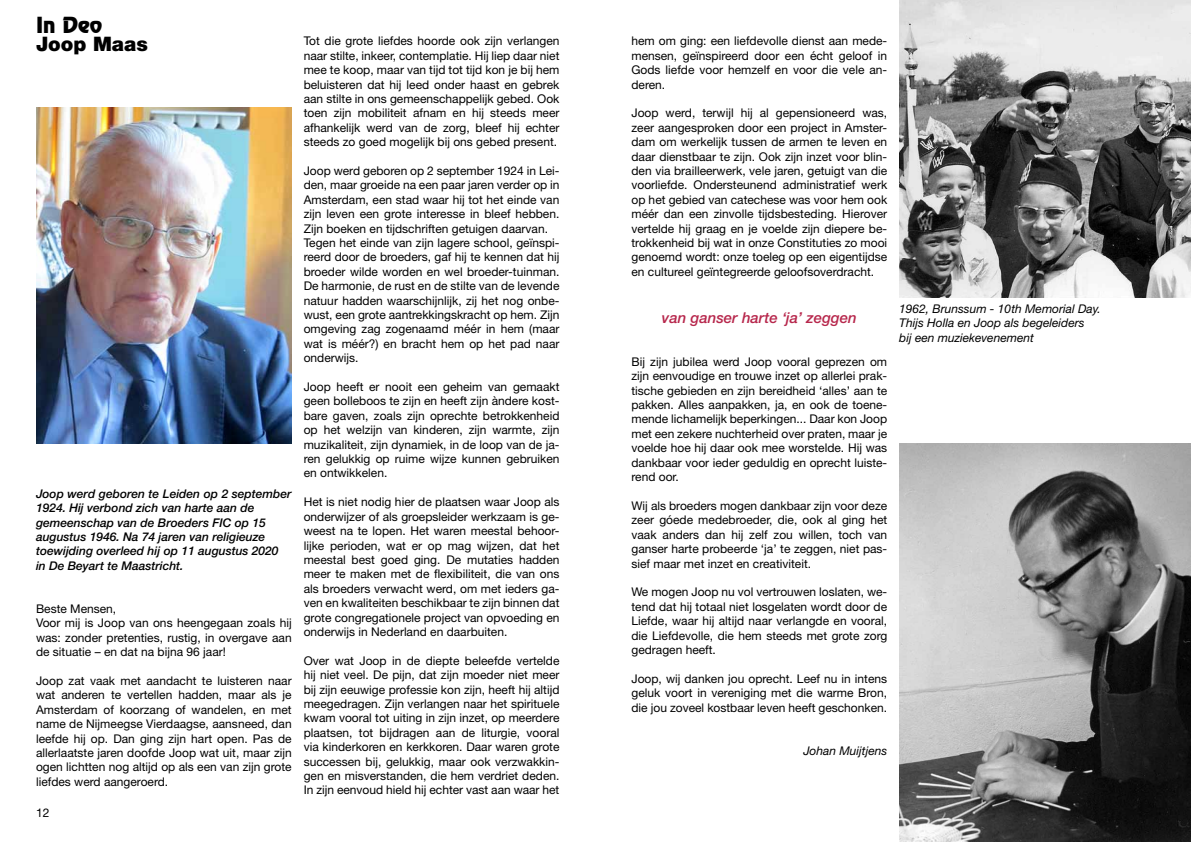
<style>
.page{position:relative;width:1191px;height:842px;background:#fff}
.page>*{position:absolute;margin:0;border:0;box-sizing:border-box;transform-origin:0 0}
.t1{font:900 20px "Helvetica Neue";color:#000}
.t2{font:20px "Revue";color:#000}
.t3{font:italic 500 15px "Helvetica Neue";color:#b7274c}
.t4{font:12px/14.4px "Helvetica Neue";color:#000;text-align:justify}
.t5{font:italic 500 12px/14.4px "Helvetica Neue";color:#000}
.t6{font:italic 12px/14.4px "Helvetica Neue";color:#000}
</style>
<div class="page">
<img style="left:36px;top:108px;width:255px;height:336px">
<img style="left:899px;top:0;width:292px;height:298px">
<img style="left:899px;top:444px;width:292px;height:398px">
<h1 class="t2" style="left:36px;top:11px;width:68px">In Deo</h1>
<h1 class="t1" style="left:36px;top:32px;width:113px">Joop Maas</h1>
<p class="t5" style="left:36px;top:486px;width:257px">Joop werd geboren te Leiden op 2 september 1924. Hij verbond zich van harte aan de gemeenschap van de Broeders FIC op 15 augustus 1946. Na 74 jaren van religieuze toewijding overleed hij op 11 augustus 2020<br>in De Beyart te Maastricht.</p>
<p class="t4" style="left:36px;top:601px;width:257px;text-align:left">Beste Mensen,<br>Voor mij is Joop van ons heengegaan zoals hij was: zonder pretenties, rustig, in overgave aan de situatie – en dat na bijna 96 jaar!</p>
<p class="t4" style="left:36px;top:673px;width:257px">Joop zat vaak met aandacht te luisteren naar wat anderen te vertellen hadden, maar als je Amsterdam of koorzang of wandelen, en met name de Nijmeegse Vierdaagse, aansneed, dan leefde hij op. Dan ging zijn hart open. Pas de allerlaatste jaren doofde Joop wat uit, maar zijn ogen lichtten nog altijd op als een van zijn grote liefdes werd aangeroerd.</p>
<p class="t4" style="left:36px;top:806px;width:15px">12</p>
<p class="t4" style="left:304px;top:34px;width:257px">Tot die grote liefdes hoorde ook zijn verlangen naar stilte, inkeer, contemplatie. Hij liep daar niet mee te koop, maar van tijd tot tijd kon je bij hem beluisteren dat hij leed onder haast en gebrek aan stilte in ons gemeenschappelijk gebed. Ook toen zijn mobiliteit afnam en hij steeds meer afhankelijk werd van de zorg, bleef hij echter steeds zo goed mogelijk bij ons gebed present.</p>
<p class="t4" style="left:304px;top:163px;width:257px;text-align:left">Joop werd geboren op 2 september 1924 in Lei&shy;den, maar groeide na een paar jaren verder op in Amsterdam, een stad waar hij tot het einde van zijn leven een grote interesse in bleef hebben.<br>Zijn boeken en tijdschriften getuigen daarvan.<br>Tegen het einde van zijn lagere school, geïnspi&shy;reerd door de broeders, gaf hij te kennen dat hij broeder wilde worden en wel broeder-tuinman.<br>De harmonie, de rust en de stilte van de levende natuur hadden waarschijnlijk, zij het nog onbe&shy;wust, een grote aantrekkingskracht op hem. Zijn omgeving zag zogenaamd méér in hem (maar wat is méér?) en bracht hem op het pad naar onderwijs.</p>
<p class="t4" style="left:304px;top:379px;width:257px">Joop heeft er nooit een geheim van gemaakt geen bolleboos te zijn en heeft zijn àndere kost&shy;bare gaven, zoals zijn oprechte betrokkenheid op het welzijn van kinderen, zijn warmte, zijn muzikaliteit, zijn dynamiek, in de loop van de ja&shy;ren gelukkig op ruime wijze kunnen gebruiken en ontwikkelen.</p>
<p class="t4" style="left:304px;top:495px;width:257px">Het is niet nodig hier de plaatsen waar Joop als onderwijzer of als groepsleider werkzaam is ge&shy;weest na te lopen. Het waren meestal behoor&shy;lijke perioden, wat er op mag wijzen, dat het meestal best goed ging. De mutaties hadden meer te maken met de flexibiliteit, die van ons als broeders verwacht werd, om met ieders ga&shy;ven en kwaliteiten beschikbaar te zijn binnen dat grote congregationele project van opvoeding en onderwijs in Nederland en daarbuiten.</p>
<p class="t4" style="left:304px;top:653px;width:257px">Over wat Joop in de diepte beleefde vertelde hij niet veel. De pijn, dat zijn moeder niet meer bij zijn eeuwige professie kon zijn, heeft hij altijd meegedragen. Zijn verlangen naar het spirituele kwam vooral tot uiting in zijn inzet, op meerdere plaatsen, tot bijdragen aan de liturgie, vooral via kinderkoren en kerkkoren. Daar waren grote successen bij, gelukkig, maar ook verzwakkin&shy;gen en misverstanden, die hem verdriet deden.<br>In zijn eenvoud hield hij echter vast aan waar het</p>
<p class="t4" style="left:631px;top:34px;width:257px">hem om ging: een liefdevolle dienst aan mede&shy;mensen, geïnspireerd door een écht geloof in Gods liefde voor hemzelf en voor die vele an&shy;deren.</p>
<p class="t4" style="left:631px;top:106px;width:257px">Joop werd, terwijl hij al gepensioneerd was, zeer aangesproken door een project in Amster&shy;dam om werkelijk tussen de armen te leven en daar dienstbaar te zijn. Ook zijn inzet voor blin&shy;den via brailleerwerk, vele jaren, getuigt van die voorliefde. Ondersteunend administratief werk op het gebied van catechese was voor hem ook méér dan een zinvolle tijdsbesteding. Hierover vertelde hij graag en je voelde zijn diepere be&shy;trokkenheid bij wat in onze Constituties zo mooi genoemd wordt: onze toeleg op een eigentijdse en cultureel geïntegreerde geloofsoverdracht.</p>
<p class="t3" style="left:662px;top:308px;width:196px">van ganser harte ‘ja’ zeggen</p>
<p class="t4" style="left:631px;top:354px;width:257px">Bij zijn jubilea werd Joop vooral geprezen om zijn eenvoudige en trouwe inzet op allerlei prak&shy;tische gebieden en zijn bereidheid ‘alles’ aan te pakken. Alles aanpakken, ja, en ook de toene&shy;mende lichamelijk beperkingen... Daar kon Joop met een zekere nuchterheid over praten, maar je voelde hoe hij daar ook mee worstelde. Hij was dankbaar voor ieder geduldig en oprecht luiste&shy;rend oor.</p>
<p class="t4" style="left:631px;top:498px;width:257px">Wij als broeders mogen dankbaar zijn voor deze zeer góede medebroeder, die, ook al ging het vaak anders dan hij zelf zou willen, toch van ganser harte probeerde ‘ja’ te zeggen, niet pas&shy;sief maar met inzet en creativiteit.</p>
<p class="t4" style="left:631px;top:585px;width:257px">We mogen Joop nu vol vertrouwen loslaten, we&shy;tend dat hij totaal niet losgelaten wordt door de Liefde, waar hij altijd naar verlangde en vooral, die Liefdevolle, die hem steeds met grote zorg gedragen heeft.</p>
<p class="t4" style="left:631px;top:671px;width:257px">Joop, wij danken jou oprecht. Leef nu in intens geluk voort in vereniging met die warme Bron, die jou zoveel kostbaar leven heeft geschonken.</p>
<p class="t6" style="left:803px;top:743px;width:85px">Johan Muijtjens</p>
<p class="t6" style="left:899px;top:301px;width:203px">1962, Brunssum - 10th Memorial Day.<br>Thijs Holla en Joop als begeleiders<br>bij een muziekevenement</p>
</div>
